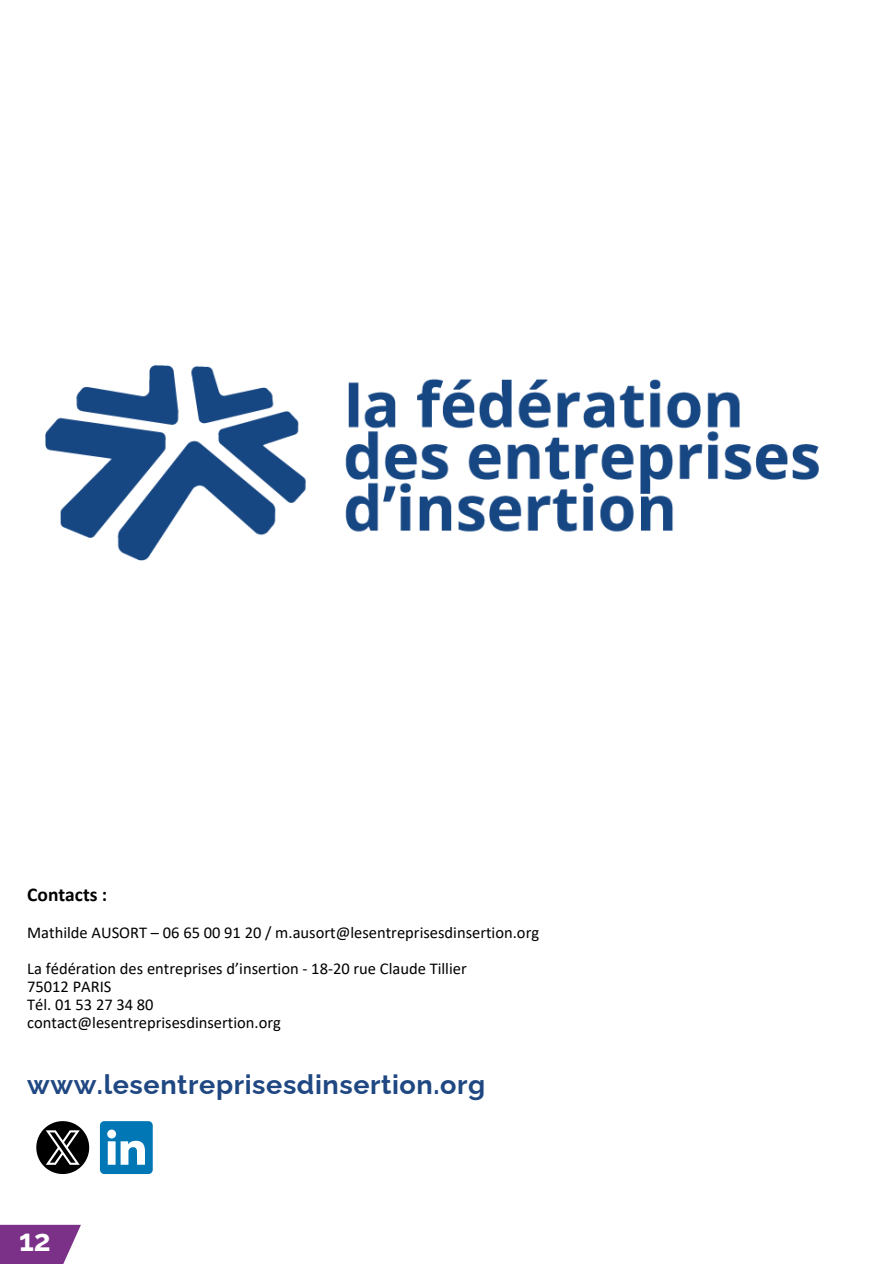
<style>
.page{position:relative;width:894px;height:1264px;background:#fff}
.page>*{position:absolute;margin:0;border:0;box-sizing:border-box;transform-origin:0 0}
.t1{font:700 30px "Raleway";color:#fff}
.t2{font:700 27px "Raleway";letter-spacing:.02em;color:#1f4782}
.t3{font:700 19.5px "Calibri";color:#000}
.t4{font:16.5px/18px "Calibri";color:#000}
</style>
<div class="page">
<div style="left:0;top:1224px;width:81px;height:39px;background:#7c3189"></div>
<svg style="left:36px;top:1121px;width:53px;height:52px"></svg>
<svg style="left:100px;top:1121px;width:53px;height:52px"></svg>
<img style="left:46px;top:365px;width:773px;height:196px">
<p class="t3" style="left:27px;top:880px;width:82px">Contacts :</p>
<p class="t4" style="left:27px;top:914px;width:513px;line-height:36px">Mathilde AUSORT – 06 65 00 91 20 / m.ausort@lesentreprisesdinsertion.org<br>La fédération des entreprises d’insertion - 18-20 rue Claude Tillier</p>
<p class="t4" style="left:27px;top:977px;width:255px">75012 PARIS<br>Tél. 01 53 27 34 80 contact@lesentreprisesdinsertion.org</p>
<h2 class="t2" style="left:27px;top:1063px;width:459px">www.lesentreprisesdinsertion.org</h2>
<h1 class="t1" style="left:19px;top:1216px;width:33px">12</h1>
</div>
